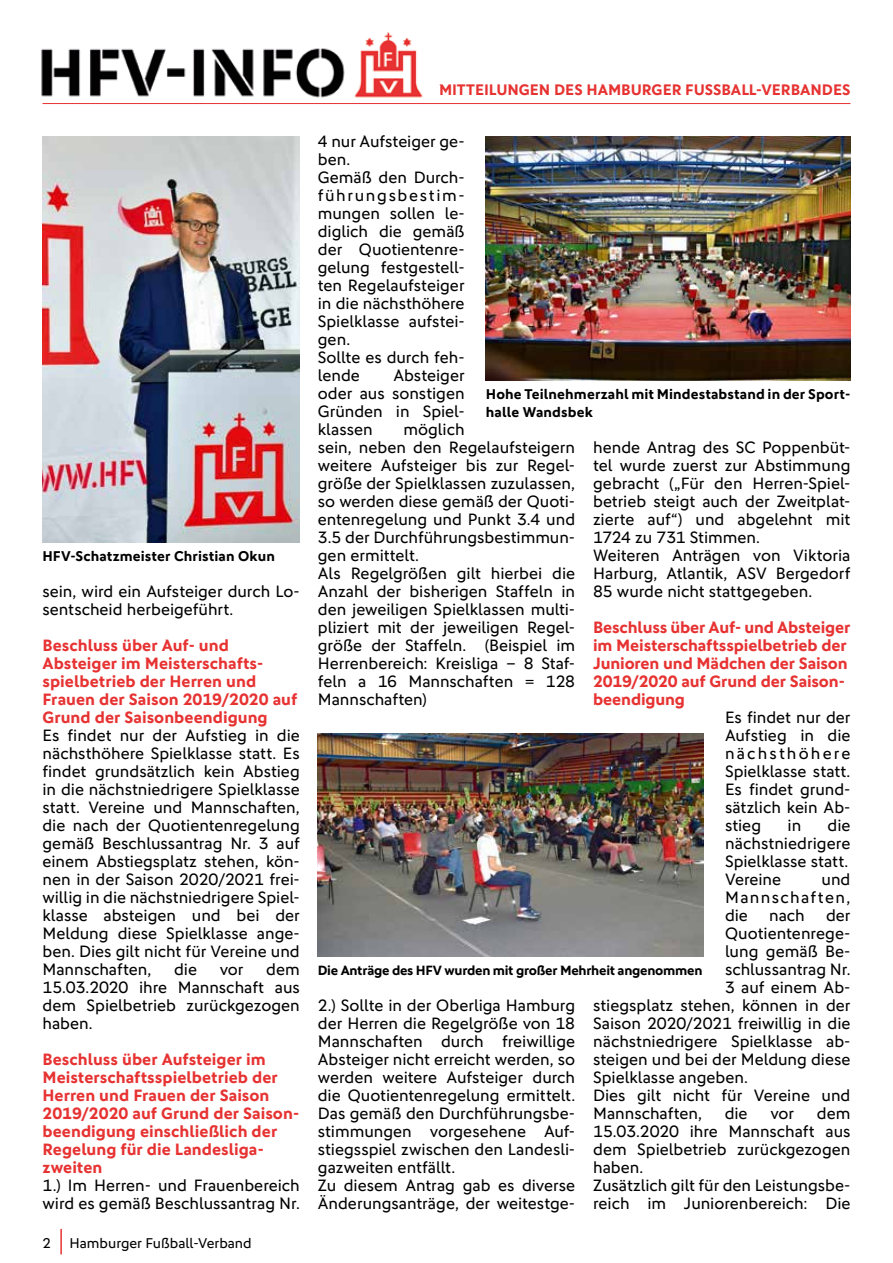
<style>
.page{position:relative;width:893px;height:1263px;background:#fff}
.page>*{position:absolute;margin:0;border:0;box-sizing:border-box;transform-origin:0 0}
.t1{font:16.5px/18px "DFB Sans";color:#000}
.t2{font:700 16.5px/18px "DFB Sans";color:#e73232}
.t3{font:700 15.3px "DFB Sans";color:#e73232}
.t4{font:700 14.25px/18px "DFB Sans";letter-spacing:.01em;color:#000}
.t5{font:14.25px "DFB Sans";color:#000}
.t6{font:700 13.5px "DFB Sans";letter-spacing:-.02em;color:#000}
</style>
<div class="page">
<hr style="left:60px;top:1229px;width:2px;height:25px;background:#e73232">
<img style="left:41px;top:32px;width:382px;height:66px">
<hr style="left:43px;top:103px;width:807px;height:1px;background:#e73232">
<img style="left:43px;top:136px;width:257px;height:407px">
<img style="left:318px;top:733px;width:386px;height:224px">
<img style="left:486px;top:136px;width:364px;height:245px">
<p class="t4" style="left:43px;top:547px;width:234px">HFV-Schatzmeister Christian Okun</p>
<p class="t1" style="left:43px;top:582px;width:259px">sein, wird ein Aufsteiger durch Lo&shy;sentscheid herbeigeführt.</p>
<p class="t2" style="left:43px;top:636px;width:256px">Beschluss über Auf- und<br>Absteiger im Meisterschafts&shy;spielbetrieb der Herren und<br>Frauen der Saison 2019/2020 auf<br>Grund der Saisonbeendigung</p>
<p class="t1" style="left:43px;top:726px;width:259px;text-align:justify">Es findet nur der Aufstieg in die nächsthöhere Spielklasse statt. Es findet grundsätzlich kein Abstieg in die nächstniedrigere Spielklasse statt. Vereine und Mannschaften, die nach der Quotientenregelung gemäß Beschlussantrag Nr. 3 auf einem Abstiegsplatz stehen, kön&shy;nen in der Saison 2020/2021 frei&shy;willig in die nächstniedrigere Spiel&shy;klasse absteigen und bei der Meldung diese Spielklasse ange&shy;ben. Dies gilt nicht für Vereine und Mannschaften,</p>
<p class="t1" style="left:43px;top:960px;width:259px;text-align:justify;text-indent:224px">dem 15.03.2020 ihre Mannschaft aus dem Spielbetrieb zurückgezogen haben.</p>
<p class="t2" style="left:43px;top:1050px;width:258px">Beschluss über Aufsteiger im<br>Meisterschaftsspielbetrieb der<br>Herren und Frauen der Saison<br>2019/2020 auf Grund der Saison&shy;beendigung einschließlich der<br>Regelung für die Landesliga&shy;zweiten</p>
<p class="t1" style="left:43px;top:1176px;width:259px">1.) Im Herren- und Frauenbereich wird es gemäß Beschlussantrag Nr.</p>
<p class="t1" style="left:174px;top:960px;width:24px">die</p>
<p class="t1" style="left:220px;top:960px;width:25px">vor</p>
<p class="t5" style="left:43px;top:1235px;width:10px">2</p>
<p class="t5" style="left:69px;top:1235px;width:184px">Hamburger Fußball-Verband</p>
<p class="t3" style="left:439px;top:80px;width:413px">MITTEILUNGEN DES HAMBURGER FUSSBALL-VERBANDES</p>
<p class="t1" style="left:318px;top:132px;width:148px">4 nur Aufsteiger ge&shy;ben.<br>Gemäß den Durch&shy;führungsbestim&shy;mungen sollen le&shy;diglich die gemäß der Quotientenre&shy;gelung festgestell&shy;ten Regelaufsteiger in die nächsthöhere<br>Spielklasse aufstei&shy;gen.<br>Sollte es durch feh&shy;lende</p>
<p class="t1" style="left:318px;top:366px;width:148px;text-align:justify;text-indent:76px">Absteiger oder aus sonstigen Gründen in Spiel&shy;klassen</p>
<p class="t4" style="left:486px;top:385px;width:366px">Hohe Teilnehmerzahl mit Mindestabstand in der Sport&shy;halle Wandsbek</p>
<p class="t1" style="left:318px;top:420px;width:259px;text-indent:85px">möglich<br>sein, neben den Regelaufsteigern weitere Aufsteiger bis zur Regel&shy;größe der Spielklassen zuzulassen, so werden diese gemäß der Quoti&shy;entenregelung und Punkt 3.4 und<br>3.5 der Durchführungsbestimmun&shy;gen ermittelt.<br>Als Regelgrößen gilt hierbei die<br>Anzahl der bisherigen Staffeln in den jeweiligen Spielklassen multi&shy;pliziert mit der jeweiligen Regel&shy;größe der Staffeln. (Beispiel im<br>Herrenbereich: Kreisliga – 8 Staf&shy;feln a 16 Mannschaften = 128<br>Mannschaften)</p>
<p class="t1" style="left:593px;top:438px;width:259px">hende Antrag des SC Poppenbüt&shy;tel wurde zuerst zur Abstimmung gebracht („Für den Herren-Spiel&shy;betrieb steigt auch der Zweitplat&shy;zierte auf“) und abgelehnt mit<br>1724 zu 731 Stimmen.<br>Weiteren Anträgen von Viktoria<br>Harburg, Atlantik, ASV Bergedorf<br>85 wurde nicht stattgegeben.</p>
<p class="t2" style="left:593px;top:618px;width:259px">Beschluss über Auf- und Absteiger im Meisterschaftsspielbetrieb der<br>Junioren und Mädchen der Saison<br>2019/2020 auf Grund der Saison&shy;beendigung</p>
<p class="t1" style="left:725px;top:708px;width:127px;text-align:justify">Es findet nur der Aufstieg in die nächsthöhere Spielklasse statt.<br>Es findet grund&shy;sätzlich kein Ab&shy;stieg</p>
<p class="t1" style="left:725px;top:816px;width:127px;text-indent:103px">die nächstniedrigere<br>Spielklasse statt.<br>Vereine</p>
<p class="t1" style="left:788px;top:816px;width:15px">in</p>
<p class="t1" style="left:725px;top:870px;width:127px;text-align:justify;text-indent:97px">und Mannschaften, die</p>
<p class="t1" style="left:769px;top:906px;width:37px">nach</p>
<p class="t1" style="left:826px;top:906px;width:26px">der</p>
<p class="t1" style="left:725px;top:924px;width:127px">Quotientenrege-</p>
<p class="t1" style="left:725px;top:942px;width:127px">lung gemäß Be-</p>
<p class="t1" style="left:725px;top:960px;width:127px">schlussantrag Nr.</p>
<p class="t1" style="left:725px;top:978px;width:127px">3 auf einem Ab-</p>
<p class="t1" style="left:593px;top:996px;width:259px">stiegsplatz stehen, können in der</p>
<p class="t1" style="left:593px;top:1014px;width:259px">Saison 2020/2021 freiwillig in die</p>
<p class="t1" style="left:593px;top:1032px;width:259px">nächstniedrigere Spielklasse ab-</p>
<p class="t1" style="left:593px;top:1050px;width:259px">steigen und bei der Meldung diese</p>
<p class="t1" style="left:593px;top:1068px;width:156px">Spielklasse angeben.</p>
<p class="t1" style="left:593px;top:1086px;width:259px">Dies gilt nicht für Vereine und</p>
<p class="t1" style="left:593px;top:1104px;width:110px">Mannschaften,</p>
<p class="t1" style="left:725px;top:1104px;width:24px">die</p>
<p class="t1" style="left:770px;top:1104px;width:25px">vor</p>
<p class="t6" style="left:318px;top:962px;width:386px">Die Anträge des HFV wurden mit großer Mehrheit angenommen</p>
<p class="t1" style="left:318px;top:996px;width:259px">2.) Sollte in der Oberliga Hamburg der Herren die Regelgröße von 18<br>Mannschaften durch freiwillige<br>Absteiger nicht erreicht werden, so werden weitere Aufsteiger durch die Quotientenregelung ermittelt.<br>Das gemäß den Durchführungsbe&shy;stimmungen vorgesehene Auf&shy;stiegsspiel zwischen den Landesli&shy;gazweiten entfällt.<br>Zu diesem Antrag gab es diverse<br>Änderungsanträge, der weitestge-</p>
<p class="t1" style="left:593px;top:1104px;width:259px;text-indent:224px">dem<br>15.03.2020 ihre Mannschaft aus dem Spielbetrieb zurückgezogen haben.<br>Zusätzlich gilt für den Leistungsbe&shy;reich im Juniorenbereich: Die</p>
</div>
